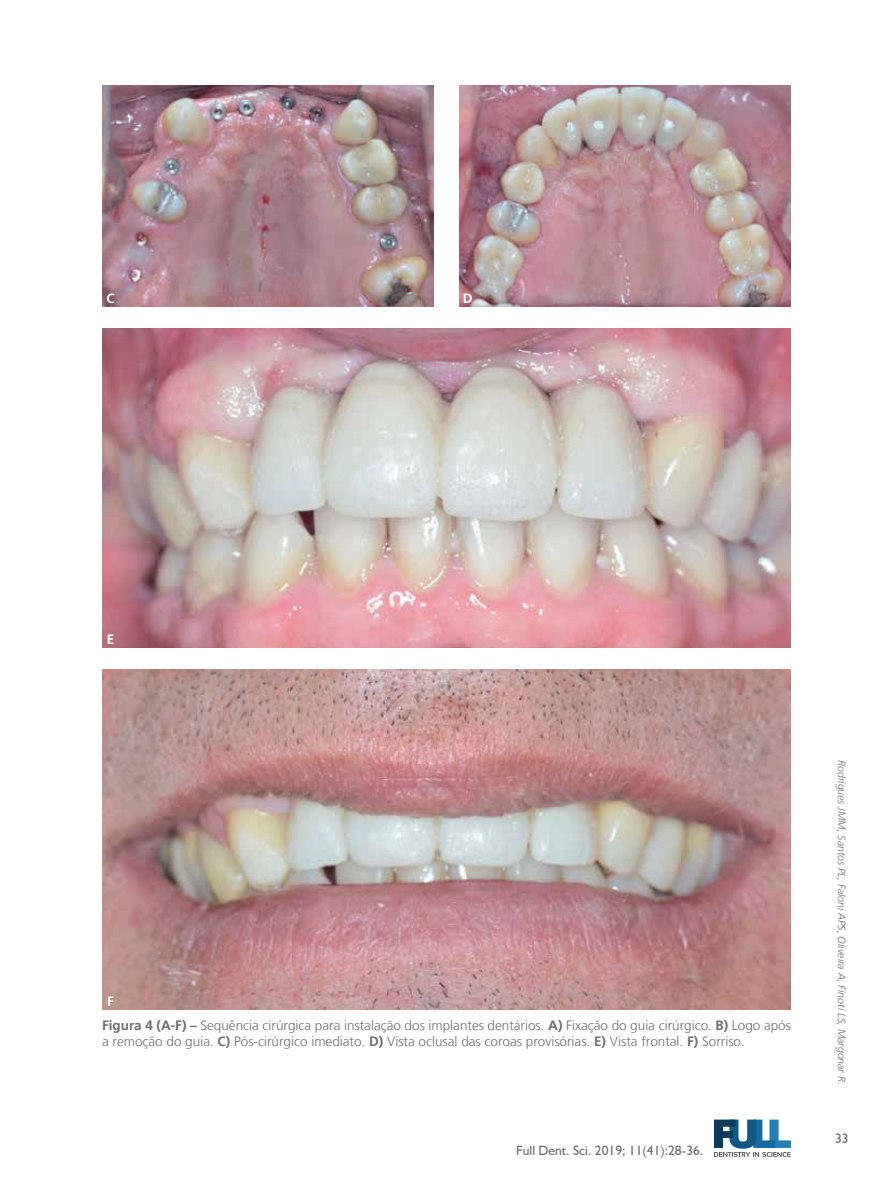
<style>
.page{position:relative;width:893px;height:1191px;background:#fff}
.page>*{position:absolute;margin:0;border:0;box-sizing:border-box;transform-origin:0 0}
.t1{font:300 13.5px/16.2px "Frutiger LT";color:#6d6e71}
.t2{font:13.5px "Humanist 521 BT";color:#6d6e71}
.t3{font:700 13.5px "Frutiger LT";color:#fff}
.t4{font:italic 300 10.5px "Frutiger LT";color:#6d6e71}
.s1{font-weight:700}
</style>
<div class="page">
<svg style="left:714px;top:1119px;width:77px;height:37px"></svg>
<img style="left:102px;top:85px;width:332px;height:222px">
<img style="left:459px;top:85px;width:332px;height:221px">
<img style="left:102px;top:328px;width:689px;height:320px">
<img style="left:102px;top:669px;width:689px;height:340px">
<p class="t3" style="left:106px;top:291px;width:10px">C</p>
<p class="t3" style="left:463px;top:291px;width:11px">D</p>
<p class="t3" style="left:107px;top:632px;width:9px">E</p>
<p class="t3" style="left:107px;top:993px;width:8px">F</p>
<p class="t1" style="left:102px;top:1017px;width:690px"><span class="s1">Figura 4 (A-F) –</span> Sequência cirúrgica para instalação dos implantes dentários. <span class="s1">A)</span> Fixação do guia cirúrgico. <span class="s1">B)</span> Logo após a remoção do guia. <span class="s1">C)</span> Pós-cirúrgico imediato. <span class="s1">D)</span> Vista oclusal das coroas provisórias. <span class="s1">E)</span> Vista frontal. <span class="s1">F)</span> Sorriso.</p>
<p class="t2" style="left:516px;top:1142px;width:189px">Full Dent. Sci. 2019; 11(41):28-36.</p>
<p class="t4" style="left:848px;top:760px;width:326px;rotate:90deg">Rodrigues JMM, Santos PL, Faloni APS, Oliveira A, Finoti LS, Margonar R.</p>
<p class="t2" style="left:835px;top:1130px;width:15px">33</p>
</div>
